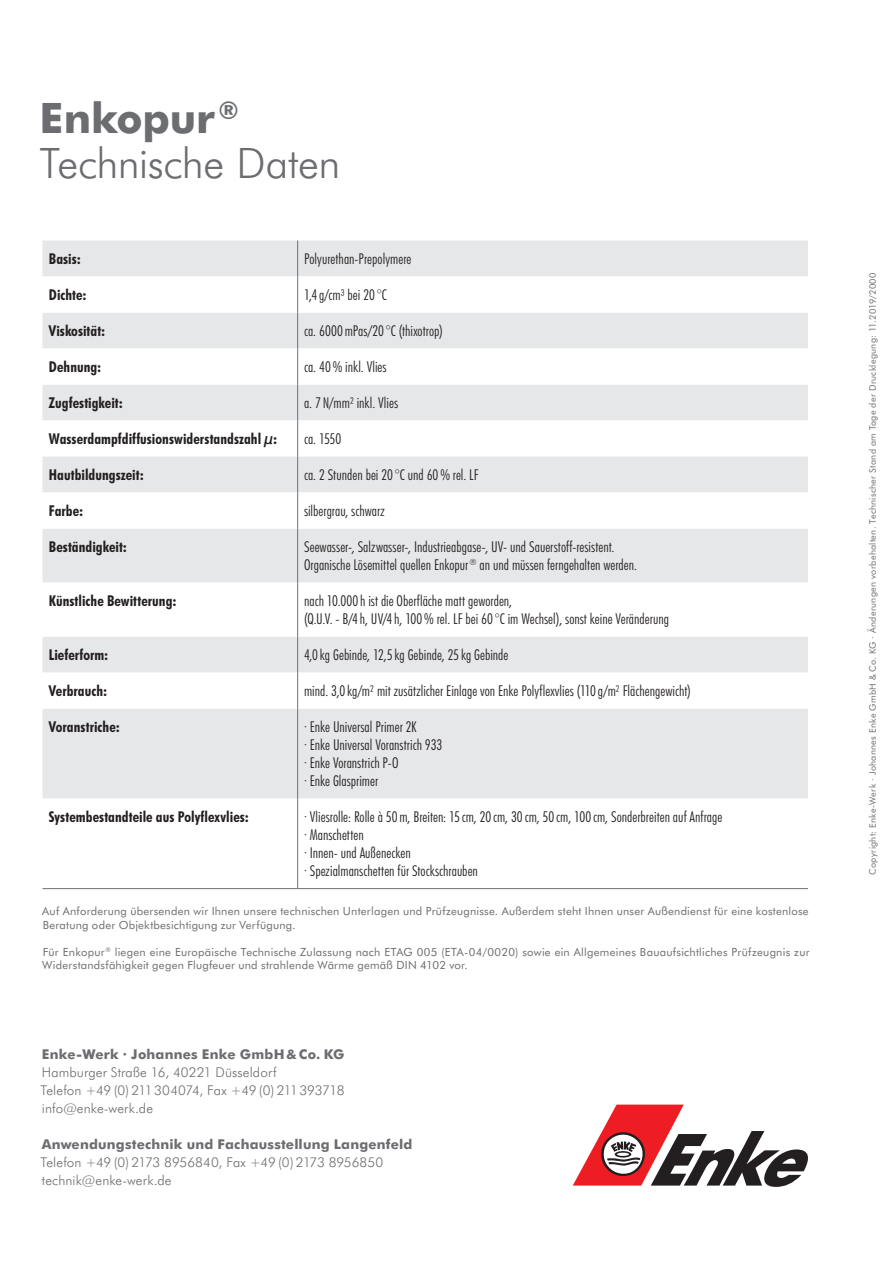
<style>
.page{position:relative;width:893px;height:1263px;background:#fff}
.page>*{position:absolute;margin:0;border:0;box-sizing:border-box;transform-origin:0 0}
.t1{font:300 42px/45px "Futura BT";letter-spacing:-.01em;color:#6c6d70}
.t2{font:300 condensed 15px/18px "Futura BT";letter-spacing:.005em;color:#231f20}
.t3{font:700 condensed 15px "Futura BT";letter-spacing:.005em;color:#231f20}
.t4{font:300 13.5px/18px "Futura BT";letter-spacing:.005em;color:#6c6d70}
.t5{font:700 13.5px "Futura BT";letter-spacing:.015em;color:#6c6d70}
.t6{font:11.25px/13.5px "Futura BT";letter-spacing:.02em;color:#6c6d70}
.t7{font:9px "Futura BT";letter-spacing:.035em;color:#6c6d70}
.s1{font-weight:700}
</style>
<div class="page">
<svg style="left:573px;top:1104px;width:235px;height:83px"></svg>
<div style="left:43px;top:241px;width:765px;height:36px;background:#e6e7e9"></div>
<svg style="left:43px;top:277px;width:765px;height:180px"></svg>
<div style="left:43px;top:457px;width:765px;height:36px;background:#e6e7e9"></div>
<svg style="left:43px;top:493px;width:765px;height:395px"></svg>
<hr style="left:297px;top:241px;width:1px;height:36px;background:#687379">
<hr style="left:297px;top:277px;width:1px;height:36px;background:#687379">
<hr style="left:297px;top:313px;width:1px;height:36px;background:#687379">
<hr style="left:297px;top:349px;width:1px;height:36px;background:#687379">
<hr style="left:297px;top:385px;width:1px;height:36px;background:#687379">
<hr style="left:297px;top:421px;width:1px;height:36px;background:#687379">
<hr style="left:297px;top:457px;width:1px;height:36px;background:#687379">
<hr style="left:297px;top:493px;width:1px;height:36px;background:#687379">
<hr style="left:297px;top:529px;width:1px;height:54px;background:#687379">
<hr style="left:297px;top:583px;width:1px;height:54px;background:#687379">
<hr style="left:297px;top:637px;width:1px;height:36px;background:#687379">
<hr style="left:297px;top:673px;width:1px;height:36px;background:#687379">
<hr style="left:297px;top:709px;width:1px;height:90px;background:#687379">
<hr style="left:297px;top:799px;width:1px;height:89px;background:#687379">
<hr style="left:43px;top:888px;width:255px;height:1px;background:#6c6d70">
<hr style="left:298px;top:888px;width:510px;height:1px;background:#6c6d70">
<h1 class="t1" style="left:40px;top:95px;width:302px"><span class="s1">Enkopur</span> <sup>®<br></sup>Technische Daten</h1>
<p class="t3" style="left:49px;top:250px;width:33px">Basis:</p>
<p class="t2" style="left:304px;top:250px;width:109px">Polyurethan-Prepolymere</p>
<p class="t3" style="left:49px;top:286px;width:39px">Dichte:</p>
<p class="t2" style="left:304px;top:286px;width:84px">1,4g/cm³ bei 20°C</p>
<p class="t3" style="left:49px;top:322px;width:58px">Viskosität:</p>
<p class="t2" style="left:304px;top:322px;width:140px">ca. 6000mPas/20°C (thixotrop)</p>
<p class="t3" style="left:49px;top:358px;width:54px">Dehnung:</p>
<p class="t2" style="left:304px;top:358px;width:84px">ca. 40% inkl. Vlies</p>
<p class="t3" style="left:49px;top:394px;width:76px">Zugfestigkeit:</p>
<p class="t2" style="left:304px;top:394px;width:96px">a. 7 N/mm² inkl. Vlies</p>
<p class="t3" style="left:49px;top:430px;width:230px">Wasserdampfdiffusionswiderstandszahl µ:</p>
<p class="t2" style="left:304px;top:430px;width:39px">ca. 1550</p>
<p class="t3" style="left:49px;top:466px;width:96px">Hautbildungszeit:</p>
<p class="t2" style="left:304px;top:466px;width:176px">ca. 2 Stunden bei 20°C und 60% rel. LF</p>
<p class="t3" style="left:49px;top:502px;width:36px">Farbe:</p>
<p class="t2" style="left:304px;top:502px;width:82px">silbergrau, schwarz</p>
<p class="t3" style="left:49px;top:538px;width:80px">Beständigkeit:</p>
<p class="t2" style="left:304px;top:538px;width:334px">Seewasser-, Salzwasser-, Industrieabgase-, UV- und Sauerstoff-resistent.<br>Organische Lösemittel quellen Enkopur <sup>®</sup> an und müssen ferngehalten werden.</p>
<p class="t3" style="left:49px;top:592px;width:129px">Künstliche Bewitterung:</p>
<p class="t2" style="left:304px;top:592px;width:366px">nach 10.000h ist die Oberfläche matt geworden,<br>(Q.U.V. - B/4h, UV/4h, 100% rel. LF bei 60°C im Wechsel), sonst keine Veränderung</p>
<p class="t3" style="left:49px;top:646px;width:61px">Lieferform:</p>
<p class="t2" style="left:304px;top:646px;width:206px">4,0kg Gebinde, 12,5kg Gebinde, 25kg Gebinde</p>
<p class="t3" style="left:49px;top:682px;width:60px">Verbrauch:</p>
<p class="t2" style="left:304px;top:682px;width:388px">mind. 3,0kg/m² mit zusätzlicher Einlage von Enke Polyflexvlies (110g/m² Flächengewicht)</p>
<p class="t3" style="left:49px;top:718px;width:72px">Voranstriche:</p>
<p class="t2" style="left:304px;top:718px;width:140px">· Enke Universal Primer 2K<br>· Enke Universal Voranstrich 933 · Enke Voranstrich P-O<br>· Enke Glasprimer</p>
<p class="t3" style="left:49px;top:808px;width:201px">Systembestandteile aus Polyflexvlies:</p>
<p class="t2" style="left:304px;top:808px;width:420px">· Vliesrolle: Rolle à 50m, Breiten: 15cm, 20cm, 30cm, 50cm, 100cm, Sonderbreiten auf Anfrage · Manschetten<br>· Innen- und Außenecken<br>· Spezialmanschetten für Stockschrauben</p>
<p class="t6" style="left:42px;top:904px;width:768px">Auf Anforderung übersenden wir Ihnen unsere technischen Unterlagen und Prüfzeugnisse. Außerdem steht Ihnen unser Außendienst für eine kostenlose<br>Beratung oder Objektbesichtigung zur Verfügung.</p>
<p class="t6" style="left:42px;top:945px;width:769px">Für Enkopur <sup>®</sup> liegen eine Europäische Technische Zulassung nach ETAG 005 (ETA-04/0020) sowie ein Allgemeines Bauaufsichtliches Prüfzeugnis zur<br>Widerstandsfähigkeit gegen Flugfeuer und strahlende Wärme gemäß DIN 4102 vor.</p>
<p class="t5" style="left:42px;top:1046px;width:304px">Enke-Werk · Johannes Enke GmbH&amp;Co. KG</p>
<p class="t4" style="left:40px;top:1063px;width:306px">Hamburger Straße 16, 40221 Düsseldorf<br>Telefon +49 (0) 211304074, Fax +49 (0) 211393718 info@enke-werk.de</p>
<p class="t5" style="left:42px;top:1136px;width:372px">Anwendungstechnik und Fachausstellung Langenfeld</p>
<p class="t4" style="left:40px;top:1153px;width:344px">Telefon +49 (0) 2173 8956840, Fax +49 (0) 2173 8956850 technik@enke-werk.de</p>
<p class="t7" style="left:867px;top:875px;width:604px;rotate:-90deg">Copyright: Enke-Werk · Johannes Enke GmbH &amp; Co. KG · Änderungen vorbehalten. Technischer Stand am Tage der Drucklegung: 11.2019/2000</p>
</div>
